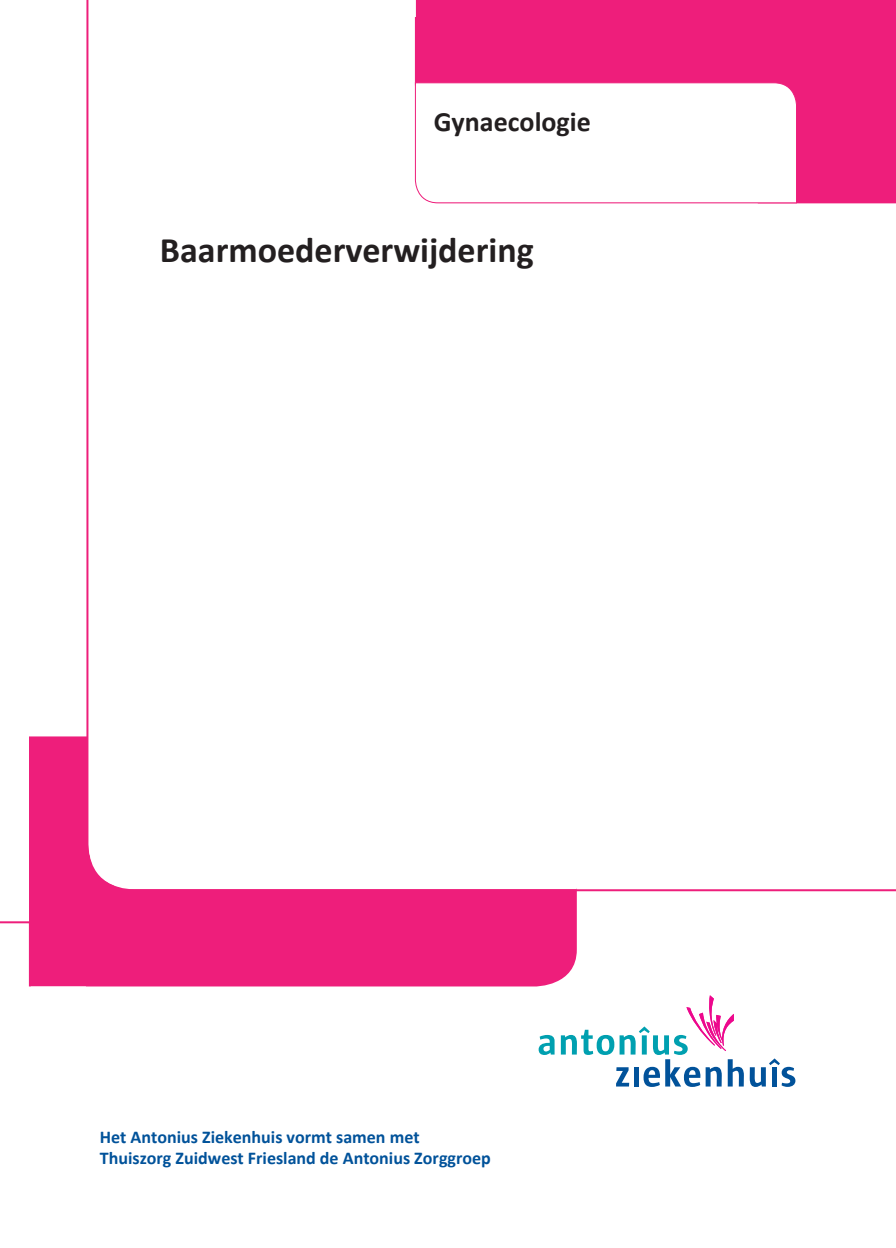
<style>
.page{position:relative;width:896px;height:1248px;background:#fff}
.page>*{position:absolute;margin:0;border:0;box-sizing:border-box;transform-origin:0 0}
.Voorkant_-_behandeli{font:700 36px "Calibri";color:#231f20}
.Voorkant_-_afdeling{font:700 28px "Calibri";color:#231f20}
.t1{font:700 18px/21.6px "Calibri";color:#01529a}
</style>
<div class="page">
<div style="left:29px;top:736px;width:548px;height:250px;background:#ee1e7b"></div>
<svg style="left:88px;top:703px;width:489px;height:186px"></svg>
<svg style="left:538px;top:1034px;width:16px;height:20px"></svg>
<svg style="left:561px;top:995px;width:183px;height:91px"></svg>
<svg style="left:750px;top:1058px;width:45px;height:28px"></svg>
<div style="left:416px;top:0;width:480px;height:203px;background:#ee1e7b"></div>
<svg style="left:414px;top:82px;width:383px;height:122px"></svg>
<hr style="left:86px;top:0;width:2px;height:938px;background:#ee1e7b">
<hr style="left:56px;top:889px;width:840px;height:2px;background:#ee1e7b">
<svg style="left:0;top:920px;width:86px;height:67px"></svg>
<p class="Voorkant_-_afdeling" style="left:434px;top:104px;width:159px">Gynaecologie</p>
<p class="Voorkant_-_behandeli" style="left:160px;top:227px;width:375px">Baarmoederverwijdering</p>
<p class="t1" style="left:100px;top:1125px;width:392px">Het Antonius Ziekenhuis vormt samen met<br>Thuiszorg Zuidwest Friesland de Antonius Zorggroep</p>
</div>
